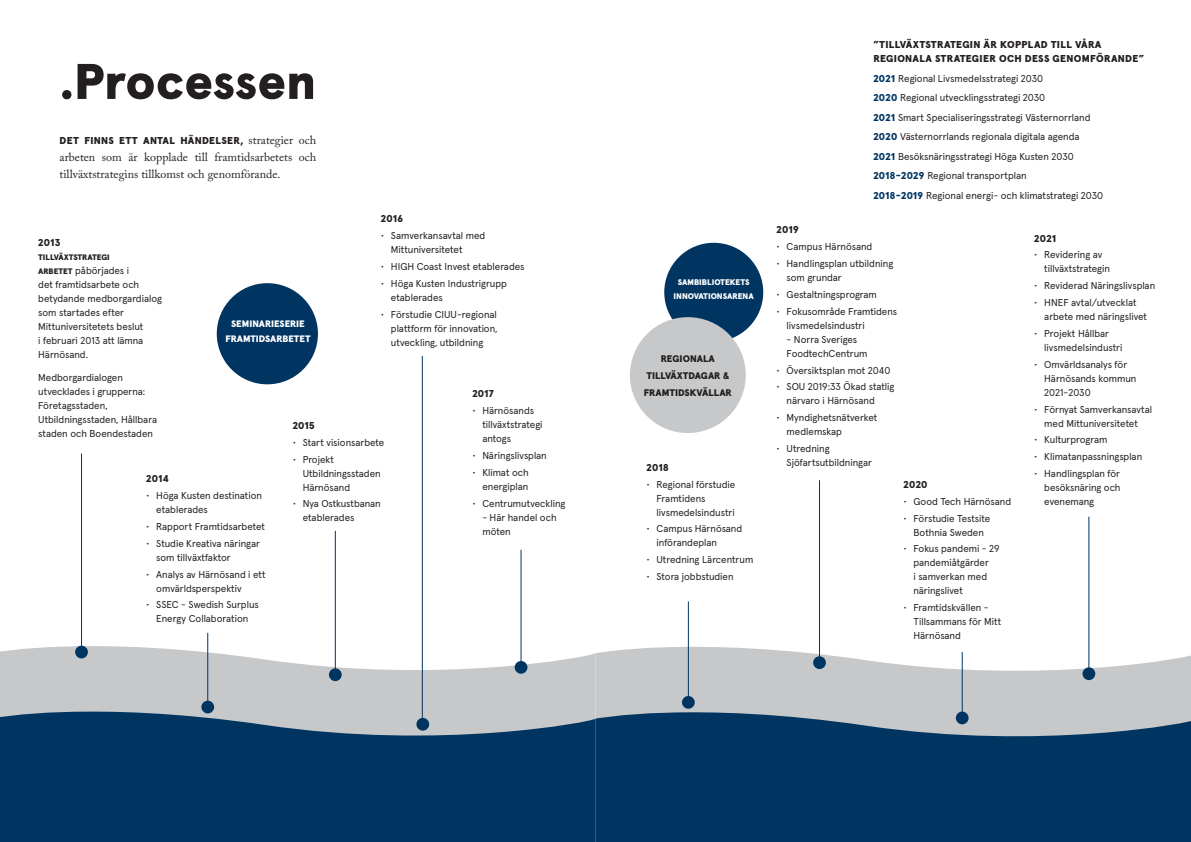
<style>
.page{position:relative;width:1191px;height:842px;background:#fff}
.page>*{position:absolute;margin:0;border:0;box-sizing:border-box;transform-origin:0 0}
.t1{font:900 50px "Apercu";letter-spacing:-.005em;color:#231f20}
.t2{font:12px/17px "Adobe Caslon Pro";color:#231f20}
.t3{font:10px/14px "Apercu";color:#231f20}
.t4{font:900 10px/14px "Apercu";letter-spacing:.03em;color:#231f20}
.t5{font:900 9.6px/16.8px "Apercu";letter-spacing:-.01em;color:#231f20;text-align:center}
.t6{font:900 9.4px/15.2px "Apercu";letter-spacing:-.005em;color:#fff;text-align:center}
.t7{font:900 8.2px/14.3px "Apercu";letter-spacing:-.005em;color:#fff;text-align:center}
.t8{font:900 8px "Apercu";letter-spacing:-.015em;color:#231f20}
.s1{font-family:"Adobe Caslon Pro";font-weight:400;font-size:12px}
.s2{font-weight:900;font-size:8px}
.s3{font-weight:900;color:#003562}
</style>
<div class="page">
<svg style="left:0;top:634px;width:595px;height:66px;fill:#c7c8ca"></svg>
<svg style="left:595px;top:635px;width:596px;height:65px;fill:#c7c8ca"></svg>
<svg style="left:0;top:700px;width:595px;height:142px;fill:#003562"></svg>
<svg style="left:595px;top:700px;width:596px;height:142px;fill:#003562"></svg>
<div style="left:75px;top:646px;width:13px;height:12px;background:#003562;border-radius:50%"></div>
<div style="left:201px;top:701px;width:13px;height:12px;background:#003562;border-radius:50%"></div>
<div style="left:329px;top:668px;width:13px;height:13px;background:#003562;border-radius:50%"></div>
<div style="left:514px;top:661px;width:13px;height:13px;background:#003562;border-radius:50%"></div>
<div style="left:682px;top:696px;width:12px;height:13px;background:#003562;border-radius:50%"></div>
<div style="left:813px;top:656px;width:13px;height:13px;background:#003562;border-radius:50%"></div>
<div style="left:416px;top:718px;width:13px;height:13px;background:#003562;border-radius:50%"></div>
<div style="left:955px;top:711px;width:13px;height:13px;background:#003562;border-radius:50%"></div>
<div style="left:1082px;top:667px;width:13px;height:13px;background:#003562;border-radius:50%"></div>
<hr style="left:81px;top:453px;width:1px;height:193px;background:#003562">
<hr style="left:207px;top:633px;width:1px;height:69px;background:#003562">
<hr style="left:335px;top:531px;width:1px;height:141px;background:#003562">
<hr style="left:520px;top:550px;width:1px;height:118px;background:#003562">
<hr style="left:688px;top:601px;width:1px;height:106px;background:#003562">
<hr style="left:819px;top:480px;width:1px;height:179px;background:#003562">
<hr style="left:961px;top:652px;width:1px;height:66px;background:#003562">
<hr style="left:1088px;top:517px;width:1px;height:155px;background:#003562">
<hr style="left:422px;top:356px;width:1px;height:368px;background:#003562">
<div style="left:217px;top:283px;width:101px;height:101px;background:#003562;border-radius:50%"></div>
<div style="left:664px;top:243px;width:99px;height:99px;background:#003562;border-radius:50%"></div>
<div style="left:630px;top:317px;width:116px;height:116px;background:#c7c8ca;border-radius:50%"></div>
<h1 class="t1" style="left:60px;top:42px;width:258px">.Processen</h1>
<p class="t4" style="left:60px;top:133px;width:258px">DET FINNS ETT ANTAL HÄNDELSER, <span class="s1">strategier och</span></p>
<p class="t2" style="left:60px;top:148px;width:258px">arbeten som är kopplade till framtidsarbetets och tillväxtstrategins tillkomst och genomförande.</p>
<p class="t4" style="left:381px;top:211px;width:24px">2016</p>
<p class="t3" style="left:391px;top:228px;width:96px;text-indent:-10px">• Samverkansavtal med<br>Mittuniversitetet</p>
<p class="t3" style="left:381px;top:259px;width:145px">• HIGH Coast Invest etablerades</p>
<p class="t3" style="left:391px;top:276px;width:118px;text-indent:-10px">• Höga Kusten Industrigrupp etablerades</p>
<p class="t3" style="left:391px;top:306px;width:108px;text-align:justify;text-indent:-10px">• Förstudie CIUU-regional plattform för innovation, utveckling, utbildning</p>
<p class="t4" style="left:38px;top:235px;width:24px">2013</p>
<p class="t8" style="left:38px;top:251px;width:73px">TILLVÄXTSTRATEGI</p>
<p class="t3" style="left:38px;top:263px;width:125px"><span class="s2">ARBETET</span> påbörjades i<br>det framtidsarbete och betydande medborgardialog som startades efter<br>Mittuniversitetets beslut<br>i februari 2013 att lämna<br>Härnösand.</p>
<p class="t3" style="left:38px;top:369px;width:120px">Medborgardialogen utvecklades i grupperna:<br>Företagsstaden,<br>Utbildningsstaden, Hållbara staden och Boendestaden</p>
<p class="t4" style="left:146px;top:471px;width:24px">2014</p>
<p class="t3" style="left:156px;top:488px;width:107px;text-indent:-10px">• Höga Kusten destination etablerades</p>
<p class="t3" style="left:146px;top:518px;width:120px">• Rapport Framtidsarbetet</p>
<p class="t3" style="left:156px;top:535px;width:105px;text-indent:-10px">• Studie Kreativa näringar som tillväxtfaktor</p>
<p class="t3" style="left:156px;top:566px;width:111px;text-indent:-10px">• Analys av Härnösand i ett omvärldsperspektiv</p>
<p class="t3" style="left:146px;top:597px;width:114px;text-align:center">• SSEC - Swedish Surplus<br>Energy Collaboration</p>
<p class="t6" style="left:225px;top:316px;width:87px">SEMINARIESERIE<br>FRAMTIDSARBETET</p>
<p class="t4" style="left:472px;top:386px;width:23px">2017</p>
<p class="t3" style="left:482px;top:403px;width:62px;text-indent:-10px">• Härnösands tillväxtstrategi antogs</p>
<p class="t3" style="left:472px;top:447px;width:76px">• Näringslivsplan</p>
<p class="t3" style="left:472px;top:464px;width:58px;text-align:right">• Klimat och energiplan</p>
<p class="t3" style="left:472px;top:495px;width:94px">• Centrumutveckling</p>
<p class="t3" style="left:482px;top:509px;width:76px">- Här handel och möten</p>
<p class="t4" style="left:293px;top:417px;width:23px">2015</p>
<p class="t3" style="left:293px;top:434px;width:93px">• Start visionsarbete</p>
<p class="t3" style="left:303px;top:451px;width:79px;text-indent:-10px">• Projekt<br>Utbildningsstaden<br>Härnösand</p>
<p class="t3" style="left:303px;top:496px;width:80px;text-indent:-10px">• Nya Ostkustbanan etablerades</p>
<p class="t7" style="left:673px;top:274px;width:82px">SAMBIBLIOTEKETS<br>INNOVATIONSARENA</p>
<p class="t5" style="left:643px;top:349px;width:90px">REGIONALA<br>TILLVÄXTDAGAR &amp;<br>FRAMTIDSKVÄLLAR</p>
<p class="t4" style="left:646px;top:459px;width:24px">2018</p>
<p class="t3" style="left:656px;top:476px;width:80px;text-indent:-10px">• Regional förstudie<br>Framtidens livsmedelsindustri</p>
<p class="t3" style="left:656px;top:521px;width:87px;text-indent:-10px">• Campus Härnösand införandeplan</p>
<p class="t3" style="left:646px;top:552px;width:108px">• Utredning Lärcentrum</p>
<p class="t3" style="left:646px;top:569px;width:89px">• Stora jobbstudien</p>
<p class="t4" style="left:873px;top:37px;width:272px">”TILLVÄXTSTRATEGIN ÄR KOPPLAD TILL VÅRA<br>REGIONALA STRATEGIER OCH DESS GENOMFÖRANDE”</p>
<p class="t3" style="left:873px;top:67px;width:231px;line-height:19.5px"><span class="s3">2021</span> Regional Livsmedelsstrategi 2030<br><span class="s3">2020</span> Regional utvecklingsstrategi 2030<br><span class="s3">2021</span> Smart Specialiseringsstrategi Västernorrland <span class="s3">2020</span> Västernorrlands regionala digitala agenda <span class="s3">2021</span> Besöksnäringsstrategi Höga Kusten 2030<br><span class="s3">2018-2029</span> Regional transportplan<br><span class="s3">2018-2019</span> Regional energi- och klimatstrategi 2030</p>
<p class="t4" style="left:776px;top:222px;width:24px">2019</p>
<p class="t3" style="left:776px;top:239px;width:97px">• Campus Härnösand</p>
<p class="t3" style="left:786px;top:256px;width:108px;text-indent:-10px">• Handlingsplan utbildning som grundar</p>
<p class="t3" style="left:776px;top:286px;width:102px">• Gestaltningsprogram</p>
<p class="t3" style="left:786px;top:303px;width:112px;text-indent:-10px">• Fokusområde Framtidens livsmedelsindustri</p>
<p class="t3" style="left:786px;top:331px;width:82px">- Norra Sveriges<br>FoodtechCentrum</p>
<p class="t3" style="left:776px;top:362px;width:115px">• Översiktsplan mot 2040</p>
<p class="t3" style="left:786px;top:379px;width:109px;text-indent:-10px">• SOU 2019:33 Ökad statlig närvaro i Härnösand</p>
<p class="t3" style="left:786px;top:410px;width:92px;text-indent:-10px">• Myndighetsnätverket medlemskap</p>
<p class="t3" style="left:786px;top:441px;width:87px;text-indent:-10px">• Utredning<br>Sjöfartsutbildningar</p>
<p class="t4" style="left:903px;top:477px;width:25px">2020</p>
<p class="t3" style="left:903px;top:493px;width:109px">• Good Tech Härnösand</p>
<p class="t3" style="left:903px;top:510px;width:88px;text-align:center">• Förstudie Testsite<br>Bothnia Sweden</p>
<p class="t3" style="left:913px;top:541px;width:88px;text-indent:-10px">• Fokus pandemi - 29 pandemiåtgärder<br>i samverkan med näringslivet</p>
<p class="t3" style="left:913px;top:600px;width:89px;text-indent:-10px">• Framtidskvällen -<br>Tillsammans för Mitt<br>Härnösand</p>
<p class="t4" style="left:1034px;top:230px;width:23px">2021</p>
<p class="t3" style="left:1044px;top:247px;width:67px;text-indent:-10px">• Revidering av tillväxtstrategin</p>
<p class="t3" style="left:1034px;top:278px;width:122px">• Reviderad Näringslivsplan</p>
<p class="t3" style="left:1044px;top:295px;width:104px;text-indent:-10px">• HNEF avtal/utvecklat arbete med näringslivet</p>
<p class="t3" style="left:1044px;top:325px;width:80px;text-indent:-10px">• Projekt Hållbar livsmedelsindustri</p>
<p class="t3" style="left:1044px;top:356px;width:94px;text-indent:-10px">• Omvärldsanalys för<br>Härnösands kommun<br>2021-2030</p>
<p class="t3" style="left:1034px;top:401px;width:119px;text-align:center">• Förnyat Samverkansavtal med Mittuniversitetet</p>
<p class="t3" style="left:1034px;top:432px;width:75px">• Kulturprogram</p>
<p class="t3" style="left:1034px;top:449px;width:109px">• Klimatanpassningsplan</p>
<p class="t3" style="left:1044px;top:466px;width:78px;text-align:justify;text-indent:-10px">• Handlingsplan för besöksnäring och evenemang</p>
</div>
